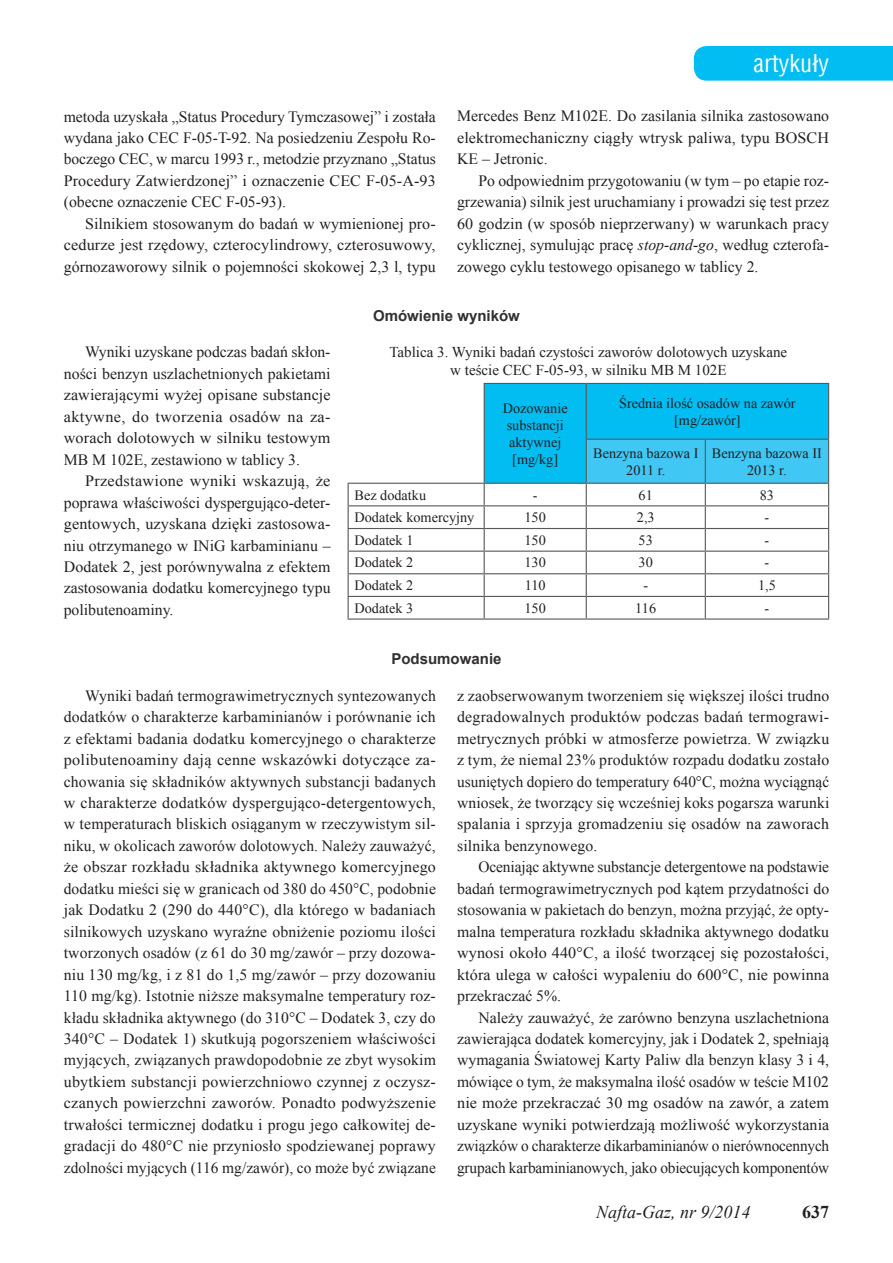
<style>
.page{position:relative;width:893px;height:1263px;background:#fff}
.page>*{position:absolute;margin:0;border:0;box-sizing:border-box;transform-origin:0 0}
.t1{font:24px "Switzerland Condensed";color:#fff}
.t2{font:italic 18px "Times New Roman";color:#231f20}
.t3{font:700 18px "Times New Roman";color:#231f20}
.t4{font:15.75px/21.5px "Times New Roman";color:#231f20;text-align:justify}
.t5{font:15px/18px "Times New Roman";color:#231f20;text-align:center}
.t6{font:700 15px "Arial";color:#312f30}
.t7{font:14.25px/17.1px "Times New Roman";color:#231f20;text-align:center}
.s1{font-style:italic}
</style>
<div class="page">
<div style="left:694px;top:46px;width:199px;height:35px;background:#01bdf2"></div>
<svg style="left:348px;top:383px;width:136px;height:235px"></svg>
<hr style="left:348px;top:528px;width:136px;height:1px;background:#57585a">
<hr style="left:348px;top:551px;width:136px;height:1px;background:#57585a">
<hr style="left:348px;top:573px;width:136px;height:1px;background:#57585a">
<hr style="left:348px;top:596px;width:136px;height:1px;background:#57585a">
<hr style="left:348px;top:618px;width:136px;height:2px;background:#57585a">
<hr style="left:484px;top:618px;width:102px;height:2px;background:#57585a">
<hr style="left:586px;top:618px;width:119px;height:2px;background:#57585a">
<hr style="left:705px;top:618px;width:124px;height:2px;background:#57585a">
<hr style="left:348px;top:483px;width:137px;height:1px;background:#57585a">
<svg style="left:348px;top:484px;width:1px;height:134px"></svg>
<svg style="left:484px;top:383px;width:345px;height:235px"></svg>
<hr style="left:348px;top:505px;width:136px;height:1px;background:#57585a">
<h1 class="t1" style="left:754px;top:48px;width:77px">artykuły</h1>
<p class="t4" style="left:64px;top:105px;width:374px">metoda uzyskała „Status Procedury Tymczasowej” i została wydana jako CEC F-05-T-92. Na posiedzeniu Zespołu Ro&shy;boczego CEC, w marcu 1993 r., metodzie przyznano „Status Procedury Zatwierdzonej” i oznaczenie CEC F-05-A-93 (obecne oznaczenie CEC F-05-93).</p>
<p class="t4" style="left:64px;top:212px;width:374px;text-indent:21px">Silnikiem stosowanym do badań w wymienionej pro&shy;cedurze jest rzędowy, czterocylindrowy, czterosuwowy, górnozaworowy silnik o pojemności skokowej 2,3 l, typu</p>
<p class="t4" style="left:457px;top:105px;width:374px">Mercedes Benz M102E. Do zasilania silnika zastosowano elektromechaniczny ciągły wtrysk paliwa, typu BOSCH KE – Jetronic.</p>
<p class="t4" style="left:457px;top:170px;width:374px;text-indent:21px">Po odpowiednim przygotowaniu (w tym – po etapie roz&shy;grzewania) silnik jest uruchamiany i prowadzi się test przez 60 godzin (w sposób nieprzerwany) w warunkach pracy cyklicznej, symulując pracę <span class="s1">stop-and-go</span>, według czterofa&shy;zowego cyklu testowego opisanego w tablicy 2.</p>
<p class="t6" style="left:373px;top:305px;width:148px">Omówienie wyników</p>
<p class="t5" style="left:390px;top:343px;width:399px">Tablica 3. Wyniki badań czystości zaworów dolotowych uzyskane w teście CEC F-05-93, w silniku MB M 102E</p>
<p class="t7" style="left:503px;top:399px;width:66px">Dozowanie substancji aktywnej [mg/kg]</p>
<p class="t7" style="left:619px;top:394px;width:178px">Średnia ilość osadów na zawór [mg/zawór]</p>
<p class="t4" style="left:64px;top:341px;width:268px;text-indent:21px">Wyniki uzyskane podczas badań skłon&shy;ności benzyn uszlachetnionych pakietami zawierającymi wyżej opisane substancje aktywne, do tworzenia osadów na za&shy;worach dolotowych w silniku testowym MB M 102E, zestawiono w tablicy 3.</p>
<p class="t4" style="left:64px;top:470px;width:268px;text-indent:21px">Przedstawione wyniki wskazują, że poprawa właściwości dyspergująco-deter&shy;gentowych, uzyskana dzięki zastosowa&shy;niu otrzymanego w INiG karbaminianu – Dodatek 2, jest porównywalna z efektem zastosowania dodatku komercyjnego typu polibutenoaminy.</p>
<p class="t7" style="left:593px;top:444px;width:107px">Benzyna bazowa I<br>2011 r.</p>
<p class="t7" style="left:712px;top:444px;width:111px">Benzyna bazowa II<br>2013 r.</p>
<p class="t7" style="left:354px;top:486px;width:73px">Bez dodatku</p>
<p class="t7" style="left:533px;top:486px;width:6px">-</p>
<p class="t7" style="left:639px;top:486px;width:16px">61</p>
<p class="t7" style="left:760px;top:486px;width:16px">83</p>
<p class="t7" style="left:354px;top:509px;width:121px">Dodatek komercyjny</p>
<p class="t7" style="left:524px;top:509px;width:23px">150</p>
<p class="t7" style="left:637px;top:509px;width:19px">2,3</p>
<p class="t7" style="left:765px;top:509px;width:6px">-</p>
<p class="t7" style="left:354px;top:531px;width:60px">Dodatek 1</p>
<p class="t7" style="left:524px;top:531px;width:23px">150</p>
<p class="t7" style="left:639px;top:531px;width:16px">53</p>
<p class="t7" style="left:765px;top:531px;width:6px">-</p>
<p class="t7" style="left:354px;top:554px;width:60px">Dodatek 2</p>
<p class="t7" style="left:524px;top:554px;width:23px">130</p>
<p class="t7" style="left:639px;top:554px;width:16px">30</p>
<p class="t7" style="left:764px;top:554px;width:6px">-</p>
<p class="t7" style="left:354px;top:576px;width:60px">Dodatek 2</p>
<p class="t7" style="left:525px;top:576px;width:22px">110</p>
<p class="t7" style="left:643px;top:576px;width:6px">-</p>
<p class="t7" style="left:758px;top:576px;width:19px">1,5</p>
<p class="t7" style="left:354px;top:599px;width:60px">Dodatek 3</p>
<p class="t7" style="left:524px;top:599px;width:23px">150</p>
<p class="t7" style="left:635px;top:599px;width:22px">116</p>
<p class="t7" style="left:764px;top:599px;width:6px">-</p>
<p class="t6" style="left:391px;top:648px;width:112px">Podsumowanie</p>
<p class="t4" style="left:64px;top:684px;width:374px;text-indent:21px">Wyniki badań termograwimetrycznych syntezowanych dodatków o charakterze karbaminianów i porównanie ich z efektami badania dodatku komercyjnego o charakterze polibutenoaminy dają cenne wskazówki dotyczące za&shy;chowania się składników aktywnych substancji badanych w charakterze dodatków dyspergująco-detergentowych, w temperaturach bliskich osiąganym w rzeczywistym sil&shy;niku, w okolicach zaworów dolotowych. Należy zauważyć, że obszar rozkładu składnika aktywnego komercyjnego dodatku mieści się w granicach od 380 do 450°C, podobnie jak Dodatku 2 (290 do 440°C), dla którego w badaniach silnikowych uzyskano wyraźne obniżenie poziomu ilości tworzonych osadów (z 61 do 30 mg/zawór – przy dozowa&shy;niu 130 mg/kg, i z 81 do 1,5 mg/zawór – przy dozowaniu 110 mg/kg). Istotnie niższe maksymalne temperatury roz&shy;kładu składnika aktywnego (do 310°C – Dodatek 3, czy do 340°C – Dodatek 1) skutkują pogorszeniem właściwości myjących, związanych prawdopodobnie ze zbyt wysokim ubytkiem substancji powierzchniowo czynnej z oczysz&shy;czanych powierzchni zaworów. Ponadto podwyższenie trwałości termicznej dodatku i progu jego całkowitej de&shy;gradacji do 480°C nie przyniosło spodziewanej poprawy zdolności myjących (116 mg/zawór), co może być związane</p>
<p class="t4" style="left:457px;top:684px;width:374px">z zaobserwowanym tworzeniem się większej ilości trudno degradowalnych produktów podczas badań termograwi&shy;metrycznych próbki w atmosferze powietrza. W związku z tym, że niemal 23% produktów rozpadu dodatku zostało usuniętych dopiero do temperatury 640°C, można wyciągnąć wniosek, że tworzący się wcześniej koks pogarsza warunki spalania i sprzyja gromadzeniu się osadów na zaworach silnika benzynowego.</p>
<p class="t4" style="left:457px;top:856px;width:374px;text-indent:21px">Oceniając aktywne substancje detergentowe na podstawie badań termograwimetrycznych pod kątem przydatności do stosowania w pakietach do benzyn, można przyjąć, że opty&shy;malna temperatura rozkładu składnika aktywnego dodatku wynosi około 440°C, a ilość tworzącej się pozostałości, która ulega w całości wypaleniu do 600°C, nie powinna przekraczać 5%.</p>
<p class="t4" style="left:457px;top:1006px;width:374px;text-indent:21px">Należy zauważyć, że zarówno benzyna uszlachetniona zawierająca dodatek komercyjny, jak i Dodatek 2, spełniają wymagania Światowej Karty Paliw dla benzyn klasy 3 i 4, mówiące o tym, że maksymalna ilość osadów w teście M102 nie może przekraczać 30 mg osadów na zawór, a zatem uzyskane wyniki potwierdzają możliwość wykorzystania związków o charakterze dikarbaminianów o nierównocennych grupach karbaminianowych, jako obiecujących komponentów</p>
<p class="t2" style="left:596px;top:1200px;width:156px">Nafta-Gaz, nr 9/2014</p>
<p class="t3" style="left:802px;top:1199px;width:28px">637</p>
</div>
